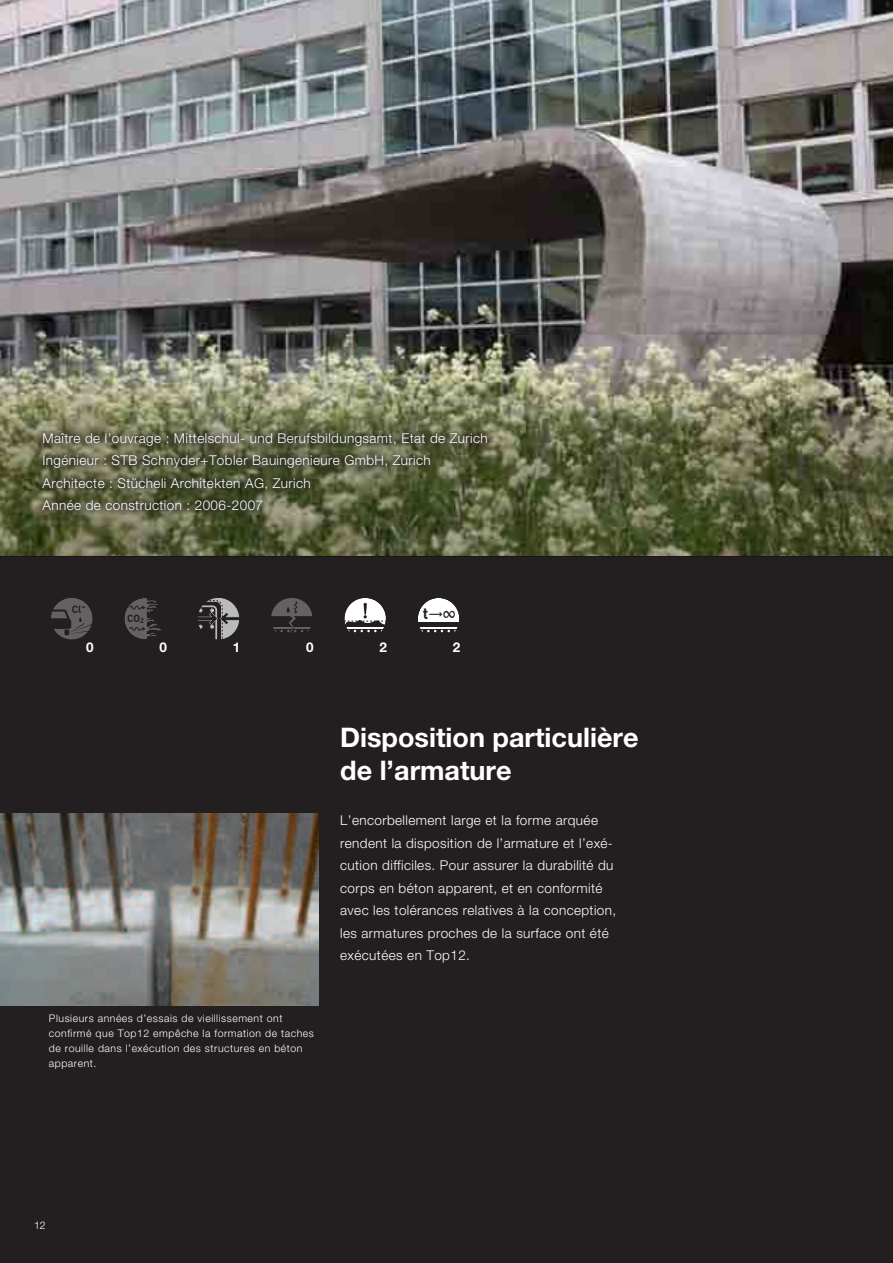
<style>
.page{position:relative;width:893px;height:1263px;background:#231f20}
.page>*{position:absolute;margin:0;border:0;box-sizing:border-box;transform-origin:0 0}
.t1{font:700 27px/32.4px "Helvetica Neue SL";color:#fff}
.t2{font:700 15.9px "DIN";color:#231f20}
.t3{font:300 13.5px/22.5px "Helvetica Neue SL";letter-spacing:.03em;color:#fff}
.t4{font:700 13.5px "Helvetica Neue SL";color:#fff}
.t5{font:300 10.5px/15px "Helvetica Neue SL";letter-spacing:.05em;color:#fff}
.t6{font:700 10.35px "DIN";color:#231f20}
.s1{font-family:"Lucida Grande";font-weight:400}
</style>
<div class="page">
<img style="left:0;top:0;width:893px;height:375px">
<svg style="left:0;top:375px;width:893px;height:181px;background:#6e7150"></svg>
<svg style="left:124px;top:598px;width:37px;height:41px"></svg>
<svg style="left:50px;top:597px;width:43px;height:43px"></svg>
<svg style="left:52px;top:608px;width:39px;height:28px"></svg>
<div style="left:50px;top:597px;width:43px;height:43px;border:1px solid #231f20;border-radius:50%"></div>
<svg style="left:418px;top:598px;width:41px;height:35px"></svg>
<svg style="left:345px;top:599px;width:40px;height:34px"></svg>
<div style="left:343px;top:597px;width:44px;height:43px;border:1px solid #231f20;border-radius:50%"></div>
<svg style="left:197px;top:597px;width:43px;height:43px"></svg>
<div style="left:197px;top:597px;width:43px;height:43px;border:1px solid #231f20;border-radius:50%"></div>
<svg style="left:197px;top:600px;width:43px;height:40px"></svg>
<svg style="left:271px;top:598px;width:42px;height:35px"></svg>
<img style="left:0;top:813px;width:319px;height:192px">
<div style="left:33px;top:423px;width:463px;height:97px;background:#231f20;opacity:.75"></div>
<p class="t3" style="left:43px;top:428px;width:447px">Maître de l’ouvrage : Mittelschul- und Berufsbildungsamt, Etat de Zurich Ingénieur : STB Schnyder+Tobler Bauingenieure GmbH, Zurich Architecte : Stücheli Architekten AG, Zurich<br>Année de construction : 2006-2007</p>
<p class="t6" style="left:72px;top:604px;width:15px">Cl-</p>
<p class="t2" style="left:423px;top:604px;width:35px">t <span class="s1">∞</span></p>
<p class="t4" style="left:86px;top:642px;width:9px">0</p>
<p class="t4" style="left:159px;top:642px;width:9px">0</p>
<p class="t4" style="left:233px;top:642px;width:9px">1</p>
<p class="t4" style="left:306px;top:642px;width:9px">0</p>
<p class="t4" style="left:379px;top:642px;width:9px">2</p>
<p class="t4" style="left:453px;top:642px;width:9px">2</p>
<p class="t6" style="left:127px;top:612px;width:18px">CO<sub>2</sub></p>
<h1 class="t1" style="left:340px;top:724px;width:300px">Disposition particulière de l’armature</h1>
<p class="t5" style="left:49px;top:1012px;width:267px">Plusieurs années d’essais de vieillissement ont confirmé que Top12 empêche la formation de taches de rouille dans l’exécution des structures en béton apparent.</p>
<p class="t3" style="left:340px;top:810px;width:278px">L’encorbellement large et la forme arquée rendent la disposition de l’armature et l’exé&shy;cution difficiles. Pour assurer la durabilité du corps en béton apparent, et en conformité avec les tolérances relatives à la conception, les armatures proches de la surface ont été exécutées en Top12.</p>
<p class="t5" style="left:34px;top:1218px;width:13px">12</p>
</div>
